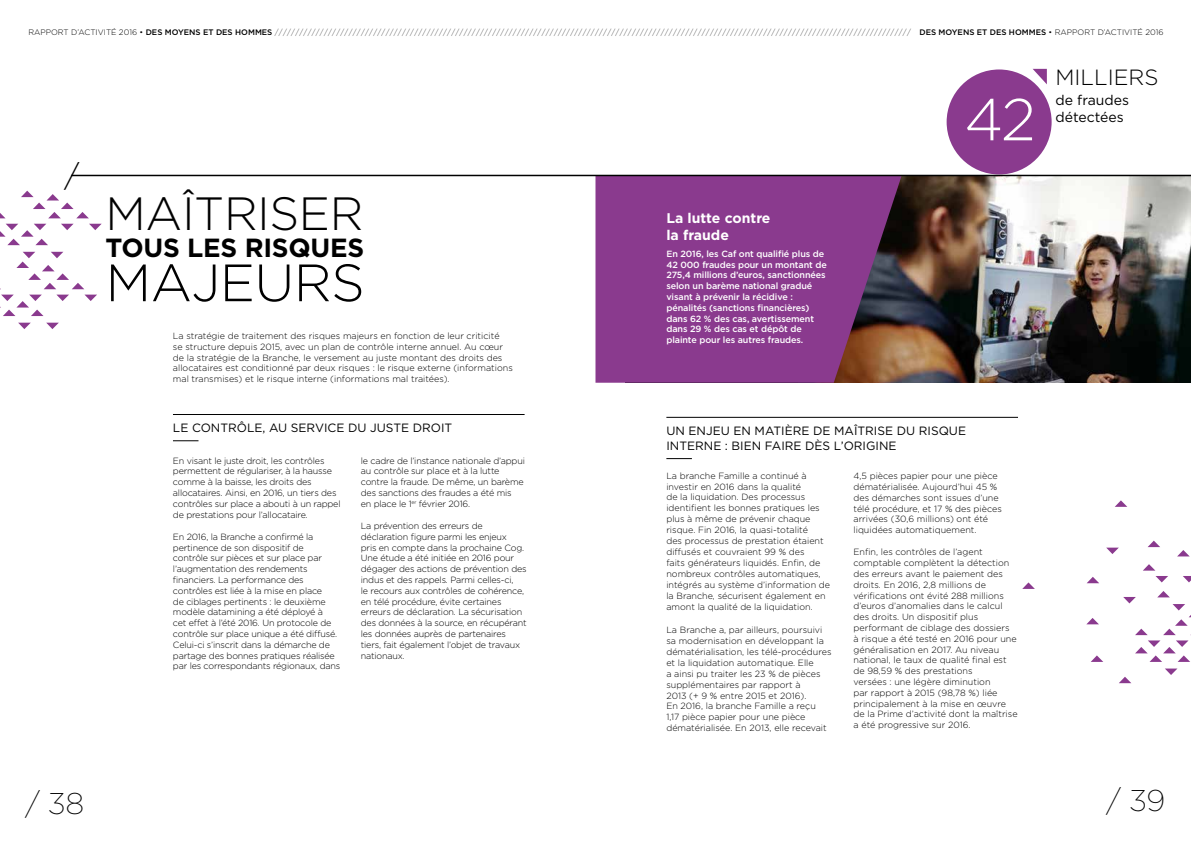
<style>
.page{position:relative;width:1191px;height:842px;background:#fff}
.page>*{position:absolute;margin:0;border:0;box-sizing:border-box;transform-origin:0 0}
.t1{font:300 59px "Gotham";color:#fff}
.t2{font:300 52.4px "Gotham";letter-spacing:-.01em;color:#000}
.t3{font:300 46.6px "Gotham";letter-spacing:-.01em;color:#000}
.t4{font:200 30px "Gotham";color:#000}
.t5{font:300 30px "Gotham";color:#000}
.t6{font:700 26.2px "Gotham";letter-spacing:-.01em;color:#000}
.t7{font:300 22px "Gotham";color:#000}
.t8{font:700 14px/17px "Gotham";color:#fff}
.t9{font:14px "Gotham";color:#000}
.t10{font:12px/15px "Gotham";color:#000}
.t11{font:300 9px/10.8px "Gotham";color:#000}
.t12{font:300 9px/10.8px "Gotham";letter-spacing:-.02em;color:#000}
.t13{font:500 9px/10.8px "Gotham";letter-spacing:-.01em;color:#fff}
.t14{font:200 8px "Gotham";color:#000}
.s1{font-weight:300}
.s2{font-weight:500}
</style>
<div class="page">
<img style="left:901px;top:176px;width:290px;height:207px">
<svg style="left:595px;top:176px;width:306px;height:207px;background:#853b84"></svg>
<svg style="left:1165px;top:668px;width:12px;height:7px"></svg>
<svg style="left:1087px;top:577px;width:12px;height:6px"></svg>
<svg style="left:1087px;top:618px;width:12px;height:6px"></svg>
<svg style="left:1022px;top:582px;width:13px;height:7px"></svg>
<svg style="left:1106px;top:548px;width:12px;height:6px"></svg>
<svg style="left:1115px;top:500px;width:12px;height:7px"></svg>
<svg style="left:1143px;top:564px;width:25px;height:18px"></svg>
<svg style="left:1183px;top:576px;width:8px;height:6px"></svg>
<svg style="left:1177px;top:550px;width:12px;height:6px"></svg>
<svg style="left:1123px;top:591px;width:68px;height:71px"></svg>
<svg style="left:1148px;top:541px;width:12px;height:6px"></svg>
<svg style="left:1091px;top:655px;width:12px;height:7px"></svg>
<svg style="left:1119px;top:677px;width:12px;height:6px"></svg>
<hr style="left:666px;top:417px;width:352px;height:1px;background:#000">
<svg style="left:666px;top:458px;width:26px;height:1px"></svg>
<hr style="left:173px;top:414px;width:351px;height:1px;background:#000">
<svg style="left:173px;top:440px;width:25px;height:1px"></svg>
<svg style="left:0;top:295px;width:44px;height:21px"></svg>
<svg style="left:57px;top:295px;width:12px;height:6px"></svg>
<svg style="left:85px;top:295px;width:12px;height:6px"></svg>
<svg style="left:18px;top:323px;width:13px;height:6px"></svg>
<svg style="left:46px;top:323px;width:13px;height:6px"></svg>
<svg style="left:0;top:224px;width:48px;height:21px"></svg>
<svg style="left:0;top:213px;width:5px;height:5px"></svg>
<svg style="left:61px;top:224px;width:13px;height:6px"></svg>
<svg style="left:89px;top:224px;width:13px;height:6px"></svg>
<svg style="left:16px;top:252px;width:68px;height:37px"></svg>
<svg style="left:21px;top:191px;width:68px;height:27px"></svg>
<svg style="left:1033px;top:69px;width:13px;height:15px"></svg>
<div style="left:946px;top:69px;width:105px;height:105px;background:#8a3a8e;border-radius:50%"></div>
<hr style="left:71px;top:175px;width:1120px;height:1px;background:#000">
<p class="t14" style="left:28px;top:27px;width:1136px"><span class="s1">RAPPORT D’ACTIVITÉ 2016 •</span> <span class="s2">DES MOYENS ET DES HOMMES</span> /////////////////////////////////////////////////////////////////////////////////////////////////////////////////////////////////////////////////////////// <span class="s2">DES MOYENS ET DES HOMMES</span> <span class="s1">• RAPPORT D’ACTIVITÉ 2016</span></p>
<h3 class="t5" style="left:64px;top:156px;width:16px">/</h3>
<h3 class="t3" style="left:106px;top:184px;width:259px">MAÎTRISER</h3>
<h3 class="t6" style="left:106px;top:230px;width:260px">TOUS LES RISQUES</h3>
<h2 class="t2" style="left:106px;top:250px;width:261px">MAJEURS</h2>
<p class="t11" style="left:173px;top:330px;width:341px">La stratégie de traitement des risques majeurs en fonction de leur criticité<br>se structure depuis 2015, avec un plan de contrôle interne annuel. Au cœur de la stratégie de la Branche, le versement au juste montant des droits des allocataires est conditionné par deux risques : le risque externe (informations mal transmises) et le risque interne (informations mal traitées).</p>
<h3 class="t10" style="left:173px;top:420px;width:281px">LE CONTRÔLE, AU SERVICE DU JUSTE DROIT</h3>
<p class="t12" style="left:173px;top:455px;width:169px">En visant le juste droit, les contrôles permettent de régulariser, à la hausse comme à la baisse, les droits des allocataires. Ainsi, en 2016, un tiers des contrôles sur place a abouti à un rappel de prestations pour l’allocataire.</p>
<p class="t12" style="left:173px;top:531px;width:169px">En 2016, la Branche a confirmé la pertinence de son dispositif de contrôle sur pièces et sur place par l’augmentation des rendements financiers. La performance des contrôles est liée à la mise en place<br>de ciblages pertinents : le deuxième modèle datamining a été déployé à<br>cet effet à l’été 2016. Un protocole de contrôle sur place unique a été diffusé.<br>Celui-ci s’inscrit dans la démarche de partage des bonnes pratiques réalisée par les correspondants régionaux, dans</p>
<p class="t12" style="left:361px;top:455px;width:166px">le cadre de l’instance nationale d’appui au contrôle sur place et à la lutte contre la fraude. De même, un barème des sanctions des fraudes a été mis<br>en place le 1<sup>er</sup> février 2016.</p>
<p class="t12" style="left:361px;top:520px;width:167px">La prévention des erreurs de déclaration figure parmi les enjeux<br>pris en compte dans la prochaine Cog.<br>Une étude a été initiée en 2016 pour dégager des actions de prévention des indus et des rappels. Parmi celles-ci,<br>le recours aux contrôles de cohérence, en télé procédure, évite certaines erreurs de déclaration. La sécurisation des données à la source, en récupérant les données auprès de partenaires tiers, fait également l’objet de travaux nationaux.</p>
<h3 class="t8" style="left:666px;top:210px;width:106px">La lutte contre la fraude</h3>
<p class="t13" style="left:666px;top:248px;width:162px">En 2016, les Caf ont qualifié plus de<br>42 000 fraudes pour un montant de<br>275,4 millions d’euros, sanctionnées selon un barème national gradué visant à prévenir la récidive : pénalités (sanctions financières) dans 62 % des cas, avertissement dans 29 % des cas et dépôt de plainte pour les autres fraudes.</p>
<h1 class="t1" style="left:964px;top:82px;width:73px">42</h1>
<h3 class="t7" style="left:1055px;top:63px;width:105px">MILLIERS</h3>
<h3 class="t9" style="left:1055px;top:91px;width:75px">de fraudes</h3>
<h3 class="t9" style="left:1055px;top:108px;width:70px">détectées</h3>
<h3 class="t10" style="left:666px;top:423px;width:301px">UN ENJEU EN MATIÈRE DE MAÎTRISE DU RISQUE<br>INTERNE : BIEN FAIRE DÈS L’ORIGINE</h3>
<p class="t11" style="left:666px;top:470px;width:165px">La branche Famille a continué à investir en 2016 dans la qualité<br>de la liquidation. Des processus identifient les bonnes pratiques les plus à même de prévenir chaque risque. Fin 2016, la quasi-totalité<br>des processus de prestation étaient diffusés et couvraient 99 % des<br>faits générateurs liquidés. Enfin, de nombreux contrôles automatiques, intégrés au système d’information de la Branche, sécurisent également en amont la qualité de la liquidation.</p>
<p class="t11" style="left:666px;top:624px;width:167px">La Branche a, par ailleurs, poursuivi sa modernisation en développant la dématérialisation, les télé-procédures et la liquidation automatique. Elle<br>a ainsi pu traiter les 23 % de pièces supplémentaires par rapport à<br>2013 (+ 9 % entre 2015 et 2016).<br>En 2016, la branche Famille a reçu<br>1,17 pièce papier pour une pièce dématérialisée. En 2013, elle recevait</p>
<p class="t11" style="left:853px;top:470px;width:150px">4,5 pièces papier pour une pièce dématérialisée. Aujourd’hui 45 % des démarches sont issues d’une télé procédure, et 17 % des pièces arrivées (30,6 millions) ont été liquidées automatiquement.</p>
<p class="t11" style="left:853px;top:547px;width:166px">Enfin, les contrôles de l’agent comptable complètent la détection des erreurs avant le paiement des droits. En 2016, 2,8 millions de vérifications ont évité 288 millions d’euros d’anomalies dans le calcul des droits. Un dispositif plus performant de ciblage des dossiers<br>à risque a été testé en 2016 pour une généralisation en 2017. Au niveau national, le taux de qualité final est de 98,59 % des prestations<br>versées : une légère diminution<br>par rapport à 2015 (98,78 %) liée principalement à la mise en œuvre de la Prime d’activité dont la maîtrise a été progressive sur 2016.</p>
<h3 class="t4" style="left:26px;top:785px;width:60px">/ 38</h3>
<h3 class="t4" style="left:1106px;top:781px;width:60px">/ 39</h3>
</div>
